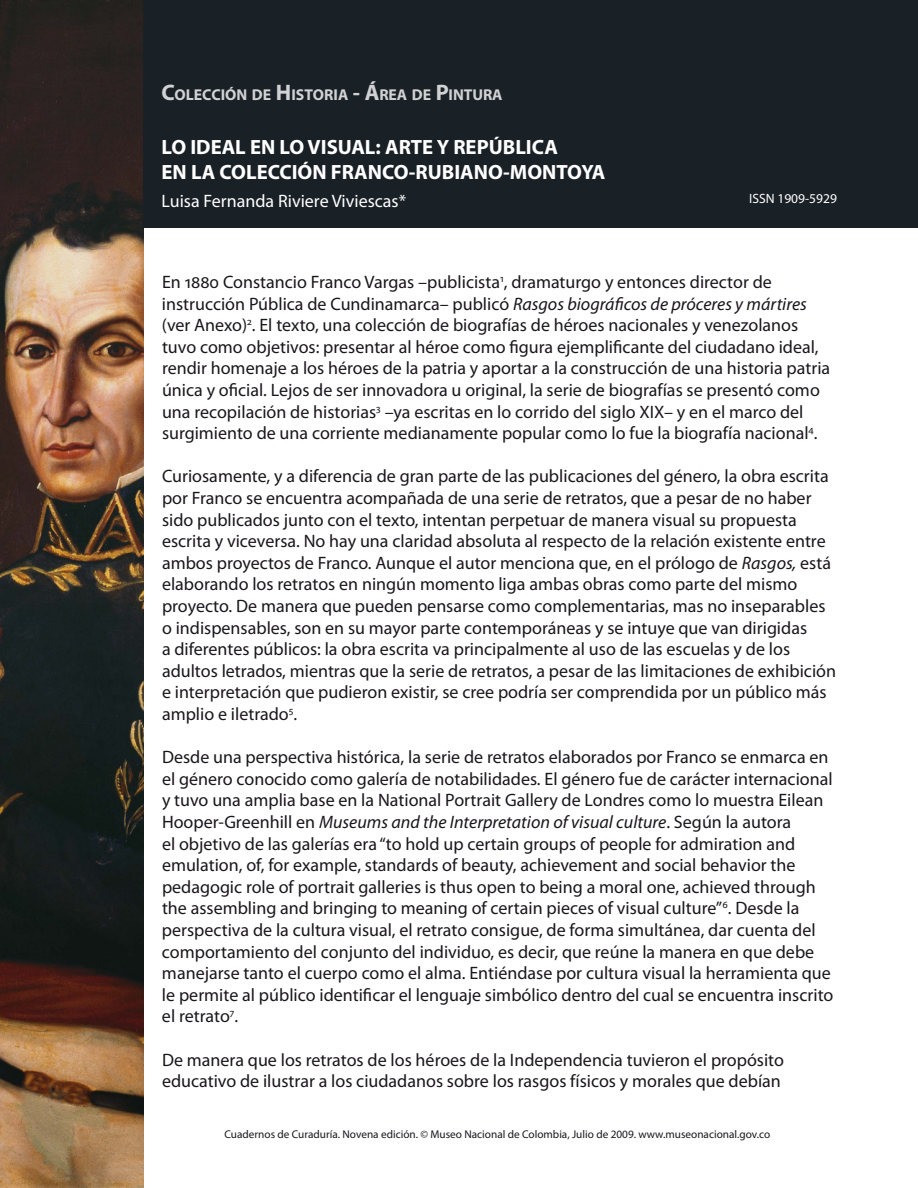
<style>
.page{position:relative;width:918px;height:1188px;background:#fff}
.page>*{position:absolute;margin:0;border:0;box-sizing:border-box;transform-origin:0 0}
.t1{font:700 20.7px/24.9px "Myriad Pro";color:#fff}
.t2{font:18px/21.6px "Myriad Pro";color:#1a171c}
.t3{font:18px "Myriad Pro";color:#fff}
.t4{font:700 15.75px "Myriad Pro";color:#d1d2d4}
.t5{font:13.5px "Myriad Pro";color:#fff}
.t6{font:11.25px "Myriad Pro";color:#1a171c}
.s1{font-size:22.5px}
.s2{font-style:italic}
</style>
<div class="page">
<img style="left:0;top:0;width:144px;height:1188px">
<div style="left:143px;top:0;width:775px;height:227px;background:#192026"></div>
<p class="t4" style="left:162px;top:84px;width:343px"><span class="s1">C</span>OLECCIÓN DE <span class="s1">H</span>ISTORIA <span class="s1">- Á</span>REA DE <span class="s1">P</span>INTURA</p>
<p class="t1" style="left:162px;top:134px;width:445px">LO IDEAL EN LO VISUAL: ARTE Y REPÚBLICA<br>EN LA COLECCIÓN FRANCO-RUBIANO-MONTOYA</p>
<p class="t3" style="left:162px;top:190px;width:246px">Luisa Fernanda Riviere Viviescas*</p>
<p class="t5" style="left:749px;top:190px;width:89px">ISSN 1909-5929</p>
<p class="t2" style="left:162px;top:271px;width:670px">En 1880 Constancio Franco Vargas –publicista<sup>1</sup>, dramaturgo y entonces director de instrucción Pública de Cundinamarca– publicó <span class="s2">Rasgos biográficos de próceres y mártires </span>(ver Anexo)<sup>2</sup>. El texto, una colección de biografías de héroes nacionales y venezolanos tuvo como objetivos: presentar al héroe como figura ejemplificante del ciudadano ideal, rendir homenaje a los héroes de la patria y aportar a la construcción de una historia patria única y oficial. Lejos de ser innovadora u original, la serie de biografías se presentó como una recopilación de historias<sup>3</sup> –ya escritas en lo corrido del siglo XIX– y en el marco del surgimiento de una corriente medianamente popular como lo fue la biografía nacional<sup>4</sup>.</p>
<p class="t2" style="left:162px;top:465px;width:676px">Curiosamente, y a diferencia de gran parte de las publicaciones del género, la obra escrita por Franco se encuentra acompañada de una serie de retratos, que a pesar de no haber sido publicados junto con el texto, intentan perpetuar de manera visual su propuesta escrita y viceversa. No hay una claridad absoluta al respecto de la relación existente entre ambos proyectos de Franco. Aunque el autor menciona que, en el prólogo de <span class="s2">Rasgos,</span> está elaborando los retratos en ningún momento liga ambas obras como parte del mismo proyecto. De manera que pueden pensarse como complementarias, mas no inseparables o indispensables, son en su mayor parte contemporáneas y se intuye que van dirigidas<br>a diferentes públicos: la obra escrita va principalmente al uso de las escuelas y de los adultos letrados, mientras que la serie de retratos, a pesar de las limitaciones de exhibición e interpretación que pudieron existir, se cree podría ser comprendida por un público más amplio e iletrado<sup>5</sup>.</p>
<p class="t2" style="left:162px;top:746px;width:673px">Desde una perspectiva histórica, la serie de retratos elaborados por Franco se enmarca en el género conocido como galería de notabilidades. El género fue de carácter internacional y tuvo una amplia base en la National Portrait Gallery de Londres como lo muestra Eilean Hooper-Greenhill en <span class="s2">Museums and the Interpretation of visual culture</span>. Según la autora<br>el objetivo de las galerías era “to hold up certain groups of people for admiration and emulation, of, for example, standards of beauty, achievement and social behavior the pedagogic role of portrait galleries is thus open to being a moral one, achieved through the assembling and bringing to meaning of certain pieces of visual culture”<sup>6</sup>. Desde la perspectiva de la cultura visual, el retrato consigue, de forma simultánea, dar cuenta del comportamiento del conjunto del individuo, es decir, que reúne la manera en que debe manejarse tanto el cuerpo como el alma. Entiéndase por cultura visual la herramienta que le permite al público identificar el lenguaje simbólico dentro del cual se encuentra inscrito el retrato<sup>7</sup>.</p>
<p class="t2" style="left:162px;top:1048px;width:624px">De manera que los retratos de los héroes de la Independencia tuvieron el propósito educativo de ilustrar a los ciudadanos sobre los rasgos físicos y morales que debían</p>
<p class="t6" style="left:225px;top:1128px;width:547px">Cuadernos de Curaduría. Novena edición. © Museo Nacional de Colombia, Julio de 2009. www.museonacional.gov.co</p>
</div>
